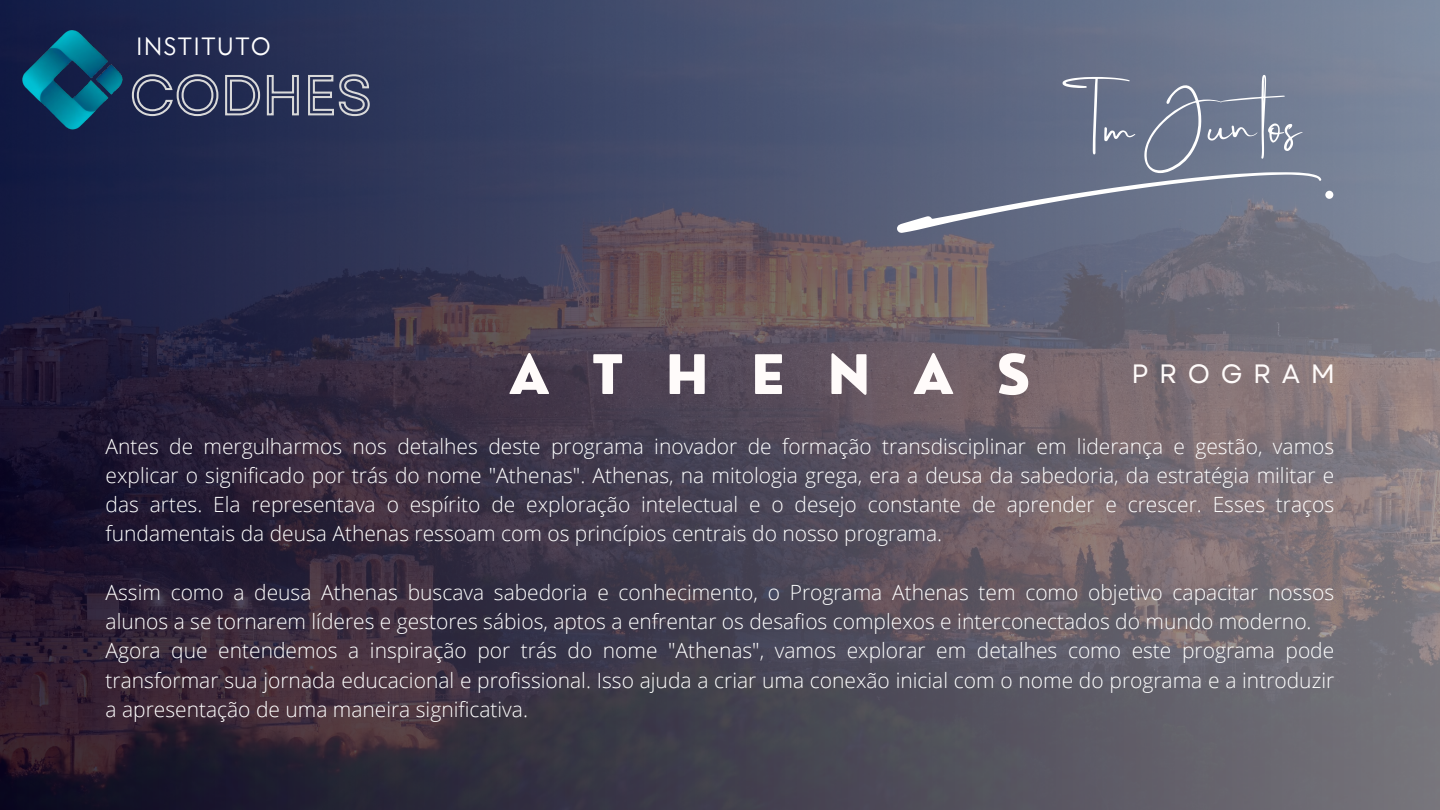
<style>
.page{position:relative;width:1440px;height:810px;background:#fff}
.page>*{position:absolute;margin:0;border:0;box-sizing:border-box;transform-origin:0 0}
.t1{font:63.7px "Brilliant Signature 2";color:#fff}
.t2{font:800 53.1px "Nourd";letter-spacing:.8em;color:#fffbfa}
.t3{font:26.5px "Garet";letter-spacing:.4em;color:#fffbfa}
.t4{font:26px "TT Chocolates";letter-spacing:.04em;color:#fff}
.t5{font:300 21px/29.2px "Open Sans";color:#fff;text-align:justify}
</style>
<div class="page">
<img style="left:0;top:0;width:1440px;height:810px">
<img style="left:22px;top:19px;width:102px;height:123px">
<svg style="left:131px;top:73px;width:240px;height:44px"></svg>
<svg style="left:897px;top:172px;width:424px;height:61px"></svg>
<div style="left:1325px;top:191px;width:8px;height:8px;background:#fff;border-radius:50%"></div>
<p class="t4" style="left:136px;top:31px;width:136px">INSTITUTO</p>
<p class="t1" style="left:1059px;top:92px;width:264px">TmJuntos</p>
<p class="t2" style="left:509px;top:341px;width:523px">ATHENAS</p>
<p class="t3" style="left:1132px;top:355px;width:205px">PROGRAM</p>
<p class="t5" style="left:106px;top:431px;width:1230px">Antes de mergulharmos nos detalhes deste programa inovador de formação transdisciplinar em liderança e gestão, vamos explicar o significado por trás do nome "Athenas". Athenas, na mitologia grega, era a deusa da sabedoria, da estratégia militar e das artes. Ela representava o espírito de exploração intelectual e o desejo constante de aprender e crescer. Esses traços fundamentais da deusa Athenas ressoam com os princípios centrais do nosso programa.</p>
<p class="t5" style="left:106px;top:577px;width:1230px">Assim como a deusa Athenas buscava sabedoria e conhecimento, o Programa Athenas tem como objetivo capacitar nossos alunos a se tornarem líderes e gestores sábios, aptos a enfrentar os desafios complexos e interconectados do mundo moderno.</p>
<p class="t5" style="left:106px;top:636px;width:1230px">Agora que entendemos a inspiração por trás do nome "Athenas", vamos explorar em detalhes como este programa pode transformar sua jornada educacional e profissional. Isso ajuda a criar uma conexão inicial com o nome do programa e a introduzir a apresentação de uma maneira significativa.</p>
</div>
